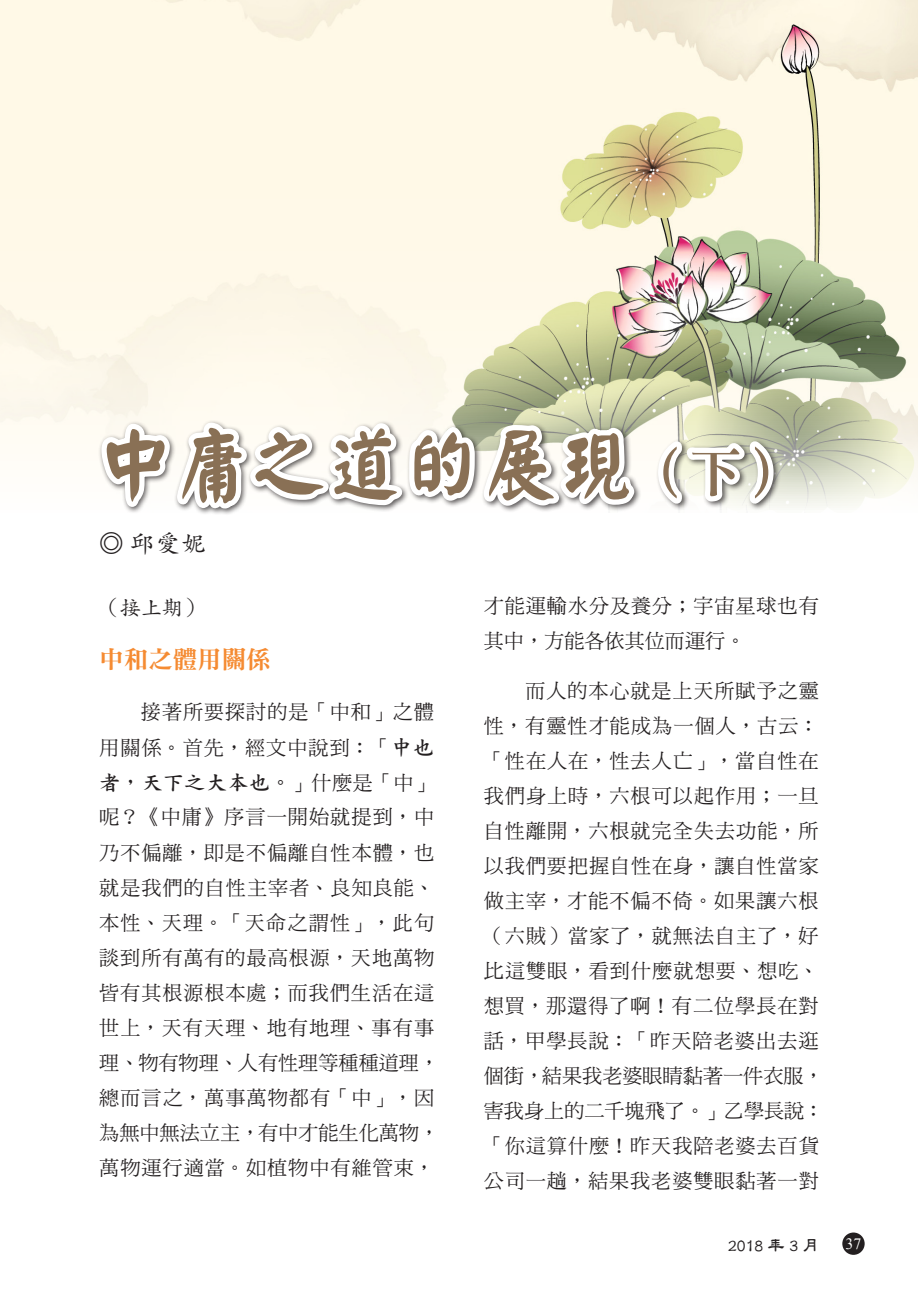
<style>
.page{position:relative;width:918px;height:1290px;background:#fff}
.page>*{position:absolute;margin:0;border:0;box-sizing:border-box;transform-origin:0 0}
._03_內文樣式{font:80.85px "DF Yan Kai Std W7";letter-spacing:.05em;color:#897055;scale:.9 1}
._03_內文樣式-2{font:24.5px "DF Ming Std W9";color:#f58b32}
._03_內文樣式-3{font:24.5px "DF Kai Shu Std W5";color:#231f20}
._03_內文樣式-4{font:21px "DF Kai Shu Std W7";letter-spacing:.02em;color:#231f20}
._03_內文樣式-5{font:21px "DF Kai Shu Std W5";color:#231f20}
._03_內文樣式-6{font:20.12px/35px "DF Ming Std W5";letter-spacing:.05em;color:#231f20}
.t1{font:700 17.5px "AR Li Shu B5";color:#231f20}
.頁碼{font:15.75px "Times New Roman";color:#fff}
.s1{font-family:"DF Ming Std W9";font-size:52.5px}
.s2{font-family:"DF Kai Shu Std W7";font-size:21px}
.s3{font-family:"DF Ming Std W5";font-size:20.12px}
</style>
<div class="page">
<div style="left:842px;top:1232px;width:22px;height:23px;background:#231f20;border-radius:50%"></div>
<img style="left:0;top:0;width:918px;height:508px">
<div style="left:98px;top:420px;width:683px;height:96px;background:#231f20;opacity:.75"></div>
<svg style="left:653px;top:426px;width:128px;height:90px"></svg>
<svg style="left:94px;top:0;width:545px;height:516px"></svg>
<p class="_03_內文樣式" style="left:99px;top:422px;width:774px">中庸之道的展現<span class="s1">（下）</span></p>
<p class="_03_內文樣式-3" style="left:99px;top:530px;width:108px">◎ 邱愛妮</p>
<p class="_03_內文樣式-5" style="left:99px;top:596px;width:106px">（接上期）</p>
<p class="_03_內文樣式-2" style="left:99px;top:646px;width:173px">中和之體用關係</p>
<p class="_03_內文樣式-6" style="left:99px;top:694px;width:336px;text-align:right">接著所要探討的是「中和」之體<br>用關係。首先，經文中說到：「<span class="s2">中也</span></p>
<p class="_03_內文樣式-4" style="left:99px;top:771px;width:336px">者，天下之大本也。<span class="s3">」什麼是「中」</span></p>
<p class="_03_內文樣式-6" style="left:99px;top:799px;width:341px">呢？《中庸》序言一開始就提到，中乃不偏離，即是不偏離自性本體，也就是我們的自性主宰者、良知良能、本性、天理。「天命之謂性」，此句談到所有萬有的最高根源，天地萬物皆有其根源根本處；而我們生活在這世上，天有天理、地有地理、事有事理、物有物理、人有性理等種種道理，總而言之，萬事萬物都有「中」，因為無中無法立主，有中才能生化萬物，萬物運行適當。如植物中有維管束，</p>
<p class="_03_內文樣式-6" style="left:484px;top:588px;width:336px">才能運輸水分及養分；宇宙星球也有其中，方能各依其位而運行。</p>
<p class="_03_內文樣式-6" style="left:484px;top:672px;width:341px;text-indent:42px">而人的本心就是上天所賦予之靈性，有靈性才能成為一個人，古云：「性在人在，性去人亡」，當自性在我們身上時，六根可以起作用；一旦自性離開，六根就完全失去功能，所以我們要把握自性在身，讓自性當家做主宰，才能不偏不倚。如果讓六根（六賊）當家了，就無法自主了，好比這雙眼，看到什麼就想要、想吃、想買，那還得了啊！有二位學長在對話，甲學長說：「昨天陪老婆出去逛個街，結果我老婆眼睛黏著一件衣服，害我身上的二千塊飛了。」乙學長說：「你這算什麼！昨天我陪老婆去百貨公司一趟，結果我老婆雙眼黏著一對</p>
<p class="t1" style="left:728px;top:1236px;width:93px">2018 年 3 月</p>
<p class="頁碼" style="left:845px;top:1232px;width:17px">37</p>
</div>
